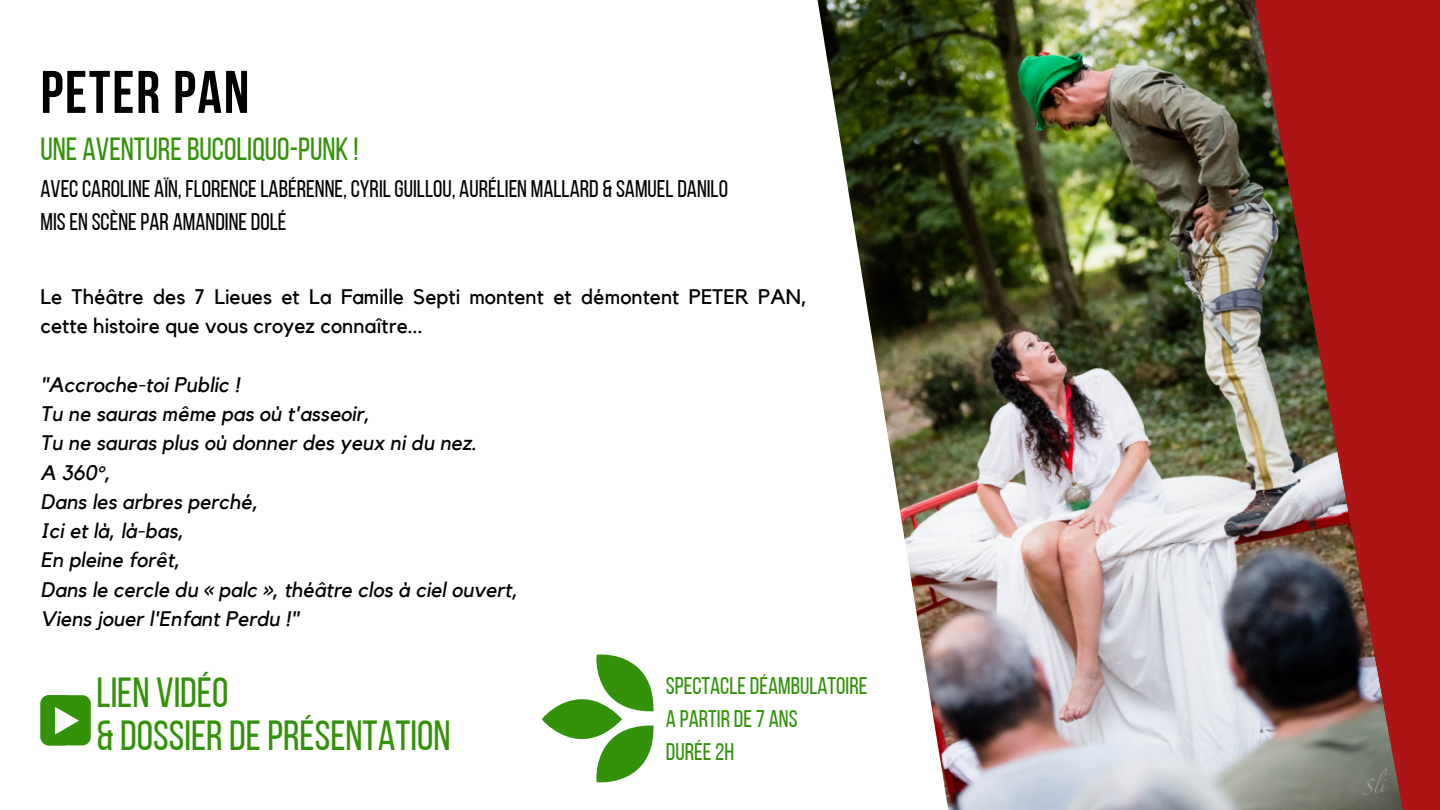
<style>
.page{position:relative;width:1440px;height:810px;background:#fff}
.page>*{position:absolute;margin:0;border:0;box-sizing:border-box;transform-origin:0 0}
.t1{font:60px "Bebas Neue Cyrillic";letter-spacing:.03em;color:#000}
.t2{font:42px "Bebas Neue";color:#33920a}
.t3{font:32px "Bebas Neue";color:#33920a}
.t4{font:24px "Bebas Neue";color:#000}
.t5{font:24px "Bebas Neue";color:#33920a}
.t6{font:italic 21px "Kollektif";color:#000}
.t7{font:21px/29.2px "Kollektif";color:#000}
</style>
<div class="page">
<svg style="left:542px;top:654px;width:112px;height:129px"></svg>
<img style="left:817px;top:0;width:434px;height:810px">
<img style="left:1251px;top:0;width:189px;height:810px">
<div style="left:41px;top:695px;width:50px;height:50px;background:#33920a;border-radius:8px"></div>
<svg style="left:41px;top:695px;width:38px;height:50px"></svg>
<p class="t1" style="left:41px;top:68px;width:210px">PETER pan</p>
<p class="t3" style="left:41px;top:136px;width:320px">UNE AVENTUREBUCOLIQUO-PUNK !</p>
<p class="t4" style="left:41px;top:179px;width:689px">AVEC CAROLINE AÏN,FLORENCE LABÉRENNE,CYRIL GUILLOU, AURÉLIEN MALLARD &amp; SAMUEL DANILO</p>
<p class="t4" style="left:41px;top:212px;width:247px">MIS EN SCÈNEPAR AMANDINEDOLÉ</p>
<p class="t7" style="left:41px;top:283px;width:768px">Le Théâtre des 7 Lieues et La Famille Septi montent et démontent PETER PAN, cette histoire que vous croyez connaître...</p>
<p class="t6" style="left:41px;top:375px;width:201px">"Accroche-toi Public !</p>
<p class="t6" style="left:41px;top:404px;width:331px">Tu ne sauras même pas où t'asseoir,</p>
<p class="t6" style="left:41px;top:433px;width:438px">Tu ne sauras plus où donner des yeux ni du nez.</p>
<p class="t6" style="left:41px;top:463px;width:72px">A 360°,</p>
<p class="t6" style="left:41px;top:492px;width:219px">Dans les arbres perché,</p>
<p class="t6" style="left:41px;top:521px;width:145px">Ici et là, là-bas,</p>
<p class="t6" style="left:41px;top:550px;width:141px">En pleine forêt,</p>
<p class="t6" style="left:41px;top:580px;width:479px">Dans le cercle du « palc », théâtre clos à ciel ouvert,</p>
<p class="t6" style="left:41px;top:609px;width:260px">Viens jouer l'Enfant Perdu !"</p>
<p class="t2" style="left:97px;top:676px;width:133px">LIEN VIDÉO</p>
<p class="t2" style="left:97px;top:719px;width:356px">&amp; DOSSIERDE PRÉSENTATION</p>
<p class="t5" style="left:666px;top:676px;width:203px">SPECTACLE DÉAMBULATOIRE</p>
<p class="t5" style="left:666px;top:709px;width:133px">A PARTIRDE7 ANS</p>
<p class="t5" style="left:666px;top:742px;width:70px">DURÉE 2H</p>
</div>
